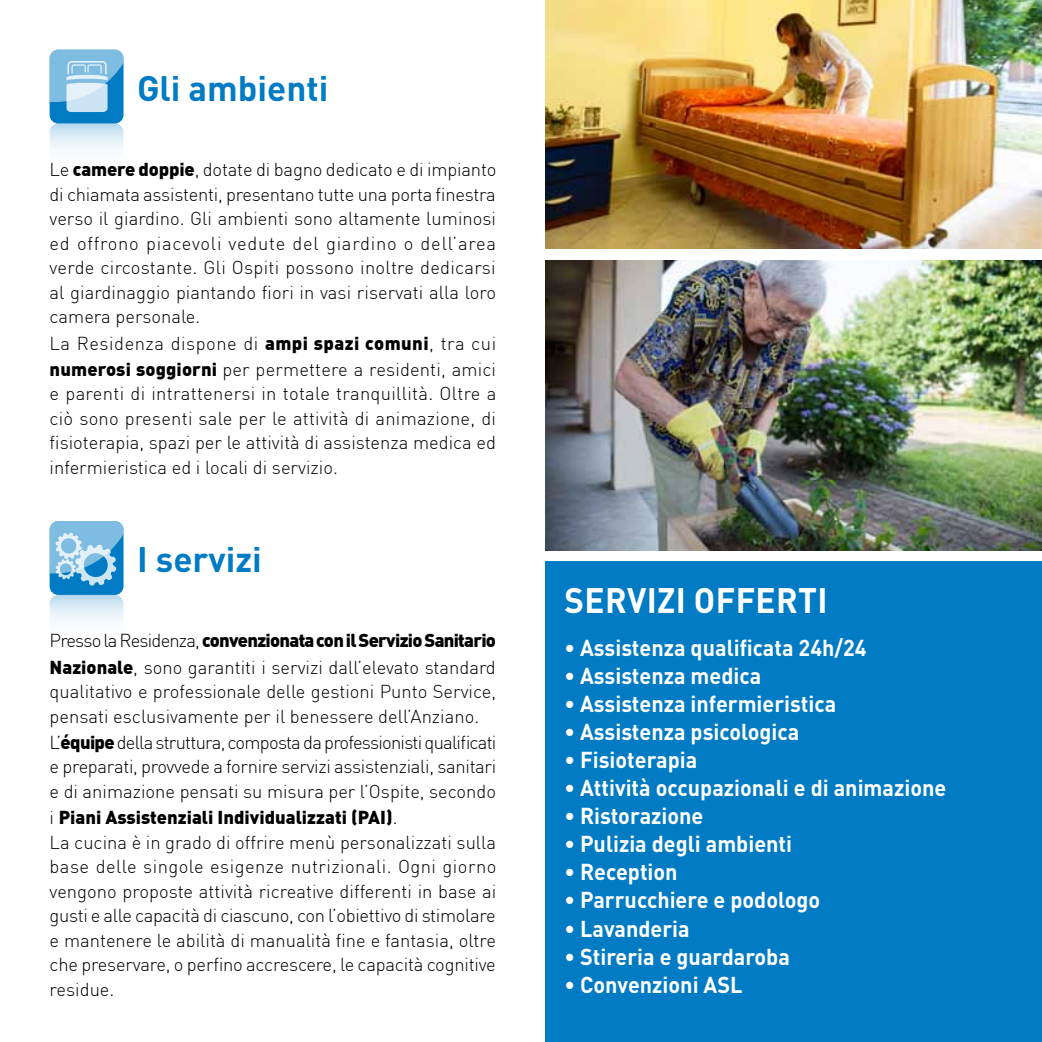
<style>
.page{position:relative;width:1042px;height:1042px;background:#fff}
.page>*{position:absolute;margin:0;border:0;box-sizing:border-box;transform-origin:0 0}
.t1{font:700 35px "DIN Pro";color:#007bc4}
.t2{font:700 35px "DIN Pro";letter-spacing:.01em;color:#fff;scale:.95 1}
.t3{font:700 22.75px "DIN Pro";color:#fff;scale:.95 1}
.t4{font:300 18.38px/24.5px "DIN Pro";color:#000}
.s1{font-weight:900}
</style>
<div class="page">
<div style="left:50px;top:50px;width:74px;height:74px;background:#007bc4;border-radius:9px"></div>
<svg style="left:50px;top:124px;width:74px;height:73px"></svg>
<div style="left:50px;top:521px;width:74px;height:74px;background:#007bc4;border-radius:9px"></div>
<svg style="left:50px;top:595px;width:74px;height:74px"></svg>
<img style="left:546px;top:260px;width:496px;height:291px">
<div style="left:546px;top:562px;width:496px;height:480px;background:#007bc4"></div>
<img style="left:546px;top:0;width:496px;height:249px">
<svg style="left:50px;top:521px;width:74px;height:65px"></svg>
<svg style="left:50px;top:50px;width:74px;height:62px"></svg>
<h1 class="t1" style="left:137px;top:65px;width:193px">Gli ambienti</h1>
<p class="t4" style="left:50px;top:157px;width:448px;text-align:justify">Le <span class="s1">camere doppie</span>, dotate di bagno dedicato e di impianto di chiamata assistenti, presentano tutte una porta finestra verso il giardino. Gli ambienti sono altamente luminosi ed offrono piacevoli vedute del giardino o dell’area verde circostante. Gli Ospiti possono inoltre dedicarsi al giardinaggio piantando fiori in vasi riservati alla loro camera personale.</p>
<p class="t4" style="left:50px;top:330px;width:448px;line-height:26.2px">La Residenza dispone di <span class="s1">ampi spazi comuni</span>, tra cui <span class="s1">numerosi soggiorni</span> per permettere a residenti, amici</p>
<p class="t4" style="left:50px;top:381px;width:448px;text-align:justify">e parenti di intrattenersi in totale tranquillità. Oltre a ciò sono presenti sale per le attività di animazione, di fisioterapia, spazi per le attività di assistenza medica ed infermieristica ed i locali di servizio.</p>
<h1 class="t1" style="left:137px;top:535px;width:126px">I servizi</h1>
<p class="t4" style="left:50px;top:627px;width:448px;line-height:26.2px">Presso la Residenza, <span class="s1">convenzionata con il Servizio Sanitario<br>Nazionale</span>, sono garantiti i servizi dall’elevato standard</p>
<p class="t4" style="left:50px;top:679px;width:448px">qualitativo e professionale delle gestioni Punto Service, pensati esclusivamente per il benessere dell’Anziano.</p>
<p class="t4" style="left:50px;top:730px;width:448px;text-align:justify">L’<span class="s1">équipe</span> della struttura, composta da professionisti qualificati e preparati, provvede a fornire servizi assistenziali, sanitari e di animazione pensati su misura per l’Ospite, secondo</p>
<p class="t4" style="left:50px;top:805px;width:448px">i <span class="s1">Piani Assistenziali Individualizzati (PAI)</span>.<br>La cucina è in grado di offrire menù personalizzati sulla base delle singole esigenze nutrizionali. Ogni giorno vengono proposte attività ricreative differenti in base ai gusti e alle capacità di ciascuno, con l’obiettivo di stimolare e mantenere le abilità di manualità fine e fantasia, oltre che preservare, o perfino accrescere, le capacità cognitive residue.</p>
<h1 class="t2" style="left:564px;top:577px;width:273px">Servizi offerti</h1>
<p class="t3" style="left:564px;top:633px;width:319px">• Assistenza qualificata 24h/24</p>
<p class="t3" style="left:564px;top:661px;width:209px">• Assistenza medica</p>
<p class="t3" style="left:564px;top:689px;width:288px">• Assistenza infermieristica</p>
<p class="t3" style="left:564px;top:717px;width:249px">• Assistenza psicologica</p>
<p class="t3" style="left:564px;top:745px;width:142px">• Fisioterapia</p>
<p class="t3" style="left:564px;top:773px;width:403px">• Attività occupazionali e di animazione</p>
<p class="t3" style="left:564px;top:801px;width:148px">• Ristorazione</p>
<p class="t3" style="left:564px;top:829px;width:241px">• Pulizia degli ambienti</p>
<p class="t3" style="left:564px;top:857px;width:121px">• Reception</p>
<p class="t3" style="left:564px;top:885px;width:271px">• Parrucchiere e podologo</p>
<p class="t3" style="left:564px;top:913px;width:133px">• Lavanderia</p>
<p class="t3" style="left:564px;top:941px;width:239px">• Stireria e guardaroba</p>
<p class="t3" style="left:564px;top:969px;width:189px">• Convenzioni ASL</p>
</div>
